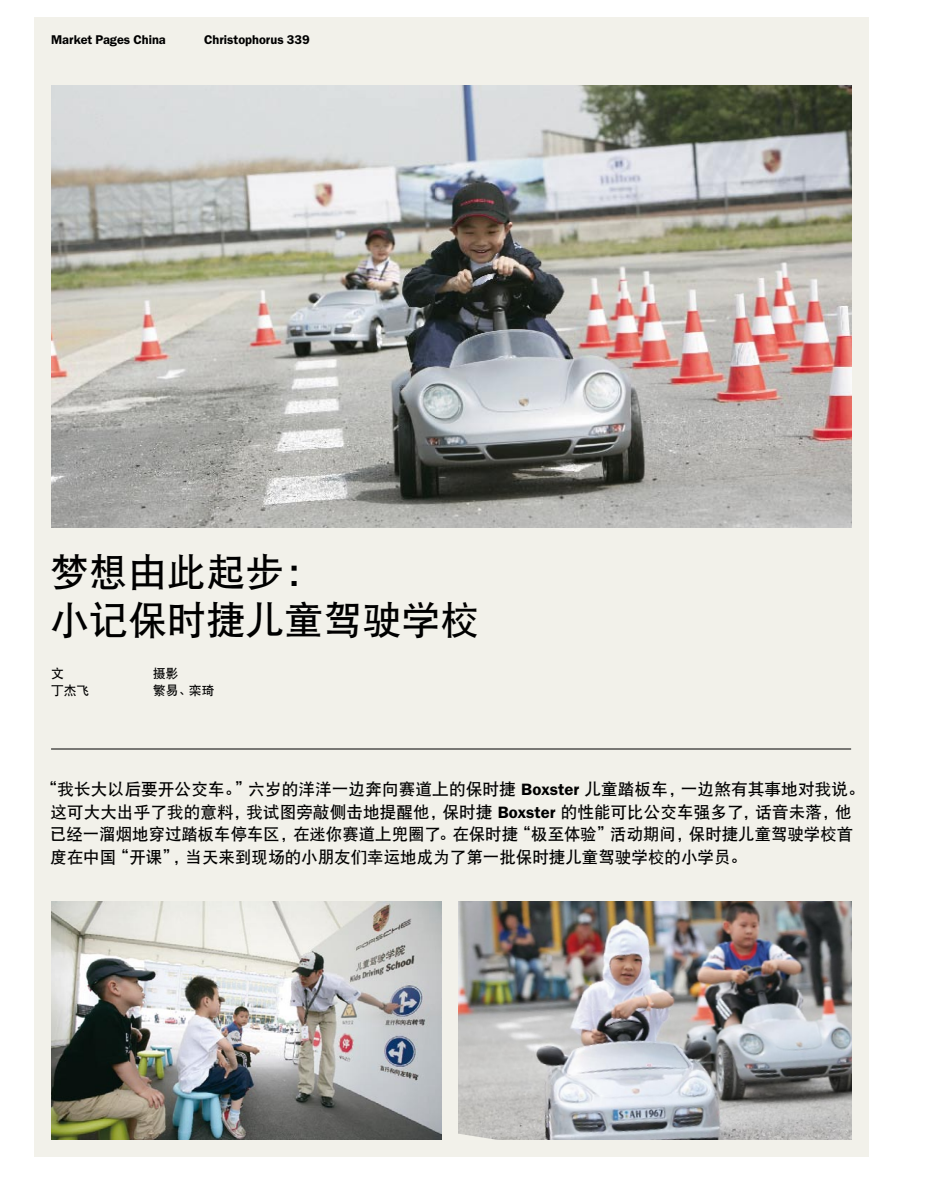
<style>
.page{position:relative;width:932px;height:1191px;background:#fff}
.page>*{position:absolute;margin:0;border:0;box-sizing:border-box;transform-origin:0 0}
.t1{font:39px/48px "DFP Hei W7";color:#000}
.t2{font:16.5px/22.5px "DFP Hei W7";color:#000}
.t3{font:600 12.75px "Franklin Gothic LT";color:#000}
.t4{font:12.75px/16.5px "DFP Hei W7";color:#000}
.s1{font-family:"Franklin Gothic LT";font-weight:600}
</style>
<div class="page">
<div style="left:34px;top:17px;width:833px;height:1140px;background:#f2f1ea"></div>
<img style="left:51px;top:85px;width:799px;height:442px">
<hr style="left:51px;top:748px;width:799px;height:1px;background:#000">
<img style="left:458px;top:901px;width:392px;height:239px">
<img style="left:51px;top:901px;width:390px;height:239px">
<p class="t3" style="left:51px;top:32px;width:116px">Market Pages China</p>
<p class="t3" style="left:204px;top:32px;width:107px">Christophorus 339</p>
<h1 class="t1" style="left:50px;top:547px;width:430px">梦想由此起步：<br>小记保时捷儿童驾驶学校</h1>
<p class="t4" style="left:51px;top:665px;width:40px">文<br>丁杰飞</p>
<p class="t4" style="left:153px;top:665px;width:63px">摄影<br>繁易、栾琦</p>
<p class="t2" style="left:50px;top:777px;width:816px;text-indent:-9px">“我长大以后要开公交车。”六岁的洋洋一边奔向赛道上的保时捷 <span class="s1">Boxster</span> 儿童踏板车，一边煞有其事地对我说。这可大大出乎了我的意料，我试图旁敲侧击地提醒他，保时捷 <span class="s1">Boxster</span> 的性能可比公交车强多了，话音未落，他已经一溜烟地穿过踏板车停车区，在迷你赛道上兜圈了。在保时捷“极至体验”活动期间，保时捷儿童驾驶学校首度在中国“开课”，当天来到现场的小朋友们幸运地成为了第一批保时捷儿童驾驶学校的小学员。</p>
</div>
